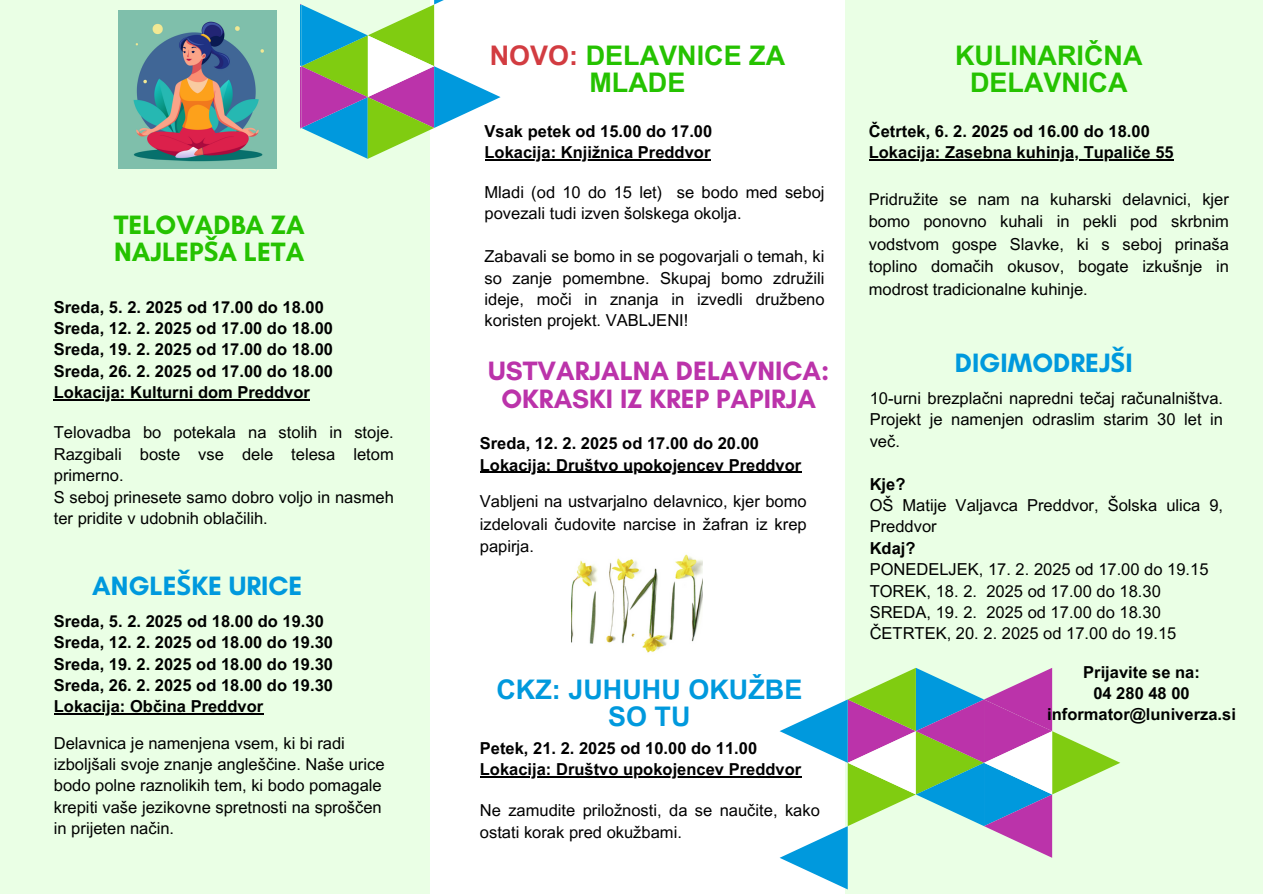
<style>
.page{position:relative;width:1263px;height:894px;background:#fff}
.page>*{position:absolute;margin:0;border:0;box-sizing:border-box;transform-origin:0 0}
.t1{font:700 27px/27px "Glacial Indifference";color:#b3a;text-align:center}
.t2{font:700 27px/27px "Arial MT Pro";color:#25c200;text-align:center}
.t3{font:700 27px "Glacial Indifference";color:#09d}
.t4{font:700 27px/27px "Glacial Indifference";color:#25c200}
.t5{font:700 27px/27px "Arial MT Pro";color:#09d;text-align:center}
.t6{font:16.5px/21.3px "Arial MT Pro";color:#000;text-align:justify}
.t7{font:700 16.5px/21.3px "Arial MT Pro";color:#000}
.s1{font-family:"Noto Sans"}
.s2{color:#d23c41}
</style>
<div class="page">
<div style="left:0;top:0;width:1263px;height:893px;background:#eaffe5"></div>
<div style="left:430px;top:0;width:415px;height:893px;background:#fff"></div>
<svg style="left:300px;top:0;width:200px;height:159px"></svg>
<svg style="left:780px;top:668px;width:340px;height:221px"></svg>
<img style="left:118px;top:10px;width:159px;height:159px">
<img style="left:572px;top:554px;width:130px;height:99px">
<hr style="left:54px;top:399px;width:256px;height:1px;background:#000">
<hr style="left:480px;top:471px;width:321px;height:1px;background:#000">
<hr style="left:869px;top:159px;width:305px;height:1px;background:#000">
<hr style="left:54px;top:713px;width:209px;height:1px;background:#000">
<hr style="left:485px;top:159px;width:225px;height:1px;background:#000">
<hr style="left:480px;top:775px;width:321px;height:2px;background:#000">
<h2 class="t4" style="left:114px;top:211px;width:193px">TELOVADBA ZA<br>NAJLEP<span class="s1">Š</span>A LETA</h2>
<p class="t7" style="left:54px;top:298px;width:281px">Sreda, 5. 2. 2025 od 17.00 do 18.00<br>Sreda, 12. 2. 2025 od 17.00 do 18.00<br>Sreda, 19. 2. 2025 od 17.00 do 18.00<br>Sreda, 26. 2. 2025 od 17.00 do 18.00</p>
<p class="t7" style="left:54px;top:384px;width:258px">Lokacija: Kulturni dom Preddvor</p>
<p class="t6" style="left:54px;top:424px;width:341px">Telovadba bo potekala na stolih in stoje.<br>Razgibali boste vse dele telesa letom primerno.</p>
<p class="t6" style="left:54px;top:488px;width:341px">S seboj prinesete samo dobro voljo in nasmeh ter pridite v udobnih oblačilih.</p>
<h2 class="t3" style="left:92px;top:568px;width:212px">ANGLE<span class="s1">Š</span>KE URICE</h2>
<p class="t7" style="left:54px;top:612px;width:281px">Sreda, 5. 2. 2025 od 18.00 do 19.30<br>Sreda, 12. 2. 2025 od 18.00 do 19.30<br>Sreda, 19. 2. 2025 od 18.00 do 19.30<br>Sreda, 26. 2. 2025 od 18.00 do 19.30</p>
<h1 class="t7" style="left:54px;top:697px;width:211px">Lokacija: Občina Preddvor</h1>
<h2 class="t6" style="left:54px;top:734px;width:293px">Delavnica je namenjena vsem, ki bi radi</h2>
<h1 class="t6" style="left:54px;top:755px;width:332px">izboljšali svoje znanje angleščine. Naše urice</h1>
<p class="t6" style="left:54px;top:776px;width:329px">bodo polne raznolikih tem, ki bodo pomagale</p>
<p class="t6" style="left:54px;top:798px;width:329px">krepiti vaše jezikovne spretnosti na sproščen</p>
<p class="t6" style="left:54px;top:819px;width:122px">in prijeten način.</p>
<p class="t2" style="left:490px;top:45px;width:297px"><span class="s2">NOVO:</span> DELAVNICE ZA<br>MLADE</p>
<p class="t7" style="left:485px;top:122px;width:229px">Vsak petek od 15.00 do 17.00</p>
<p class="t7" style="left:485px;top:143px;width:227px">Lokacija: Knjižnica Preddvor</p>
<h2 class="t6" style="left:485px;top:184px;width:341px">Mladi (od 10 do 15 let) se bodo med seboj povezali tudi izven šolskega okolja.</h2>
<p class="t6" style="left:485px;top:248px;width:341px">Zabavali se bomo in se pogovarjali o temah, ki so zanje pomembne. Skupaj bomo združili ideje, moči in znanja in izvedli družbeno koristen projekt. VABLJENI!</p>
<h1 class="t1" style="left:488px;top:357px;width:343px">USTVARJALNA DELAVNICA:<br>OKRASKI IZ KREP PAPIRJA</h1>
<h1 class="t7" style="left:480px;top:434px;width:281px">Sreda, 12. 2. 2025 od 17.00 do 20.00</h1>
<h2 class="t7" style="left:480px;top:456px;width:323px">Lokacija: Društvo upokojencev Preddvor</h2>
<p class="t6" style="left:480px;top:492px;width:328px;line-height:22.5px">Vabljeni na ustvarjalno delavnico, kjer bomo izdelovali čudovite narcise in žafran iz krep papirja.</p>
<p class="t5" style="left:496px;top:679px;width:307px">CKZ: JUHUHU OKUŽBE<br>SO TU</p>
<p class="t7" style="left:480px;top:739px;width:279px">Petek, 21. 2. 2025 od 10.00 do 11.00</p>
<p class="t7" style="left:480px;top:760px;width:323px">Lokacija: Društvo upokojencev Preddvor</p>
<p class="t6" style="left:480px;top:801px;width:341px">Ne zamudite priložnosti, da se naučite, kako ostati korak pred okužbami.</p>
<h2 class="t2" style="left:955px;top:45px;width:189px">KULINARIČNA<br>DELAVNICA</h2>
<p class="t7" style="left:869px;top:122px;width:283px">Četrtek, 6. 2. 2025 od 16.00 do 18.00</p>
<p class="t7" style="left:869px;top:144px;width:306px">Lokacija: Zasebna kuhinja, Tupaliče 55</p>
<h1 class="t6" style="left:869px;top:189px;width:362px;line-height:22.5px">Pridružite se nam na kuharski delavnici, kjer bomo ponovno kuhali in pekli pod skrbnim vodstvom gospe Slavke, ki s seboj prinaša toplino domačih okusov, bogate izkušnje in modrost tradicionalne kuhinje.</h1>
<p class="t3" style="left:955px;top:346px;width:179px">DIGIMODREJ<span class="s1">Š</span>I</p>
<p class="t6" style="left:870px;top:389px;width:355px">10-urni brezplačni napredni tečaj računalništva.<br>Projekt je namenjen odraslim starim 30 let in več.</p>
<p class="t7" style="left:870px;top:475px;width:37px">Kje?</p>
<p class="t6" style="left:870px;top:496px;width:355px">OŠ Matije Valjavca Preddvor, Šolska ulica 9,<br>Preddvor</p>
<p class="t7" style="left:870px;top:539px;width:47px">Kdaj?</p>
<p class="t6" style="left:870px;top:560px;width:340px">PONEDELJEK, 17. 2. 2025 od 17.00 do 19.15</p>
<p class="t6" style="left:870px;top:582px;width:109px">TOREK, 18. 2.</p>
<p class="t6" style="left:986px;top:582px;width:176px">2025 od 17.00 do 18.30</p>
<p class="t6" style="left:870px;top:603px;width:109px">SREDA, 19. 2.</p>
<h1 class="t6" style="left:870px;top:603px;width:308px;text-indent:117px">2025 od 17.00 do 18.30<br>ČETRTEK, 20. 2. 2025 od 17.00 do 19.15</h1>
<h2 class="t7" style="left:1047px;top:663px;width:190px;text-align:center">Prijavite se na:<br>04 280 48 00 informator@luniverza.si</h2>
</div>
